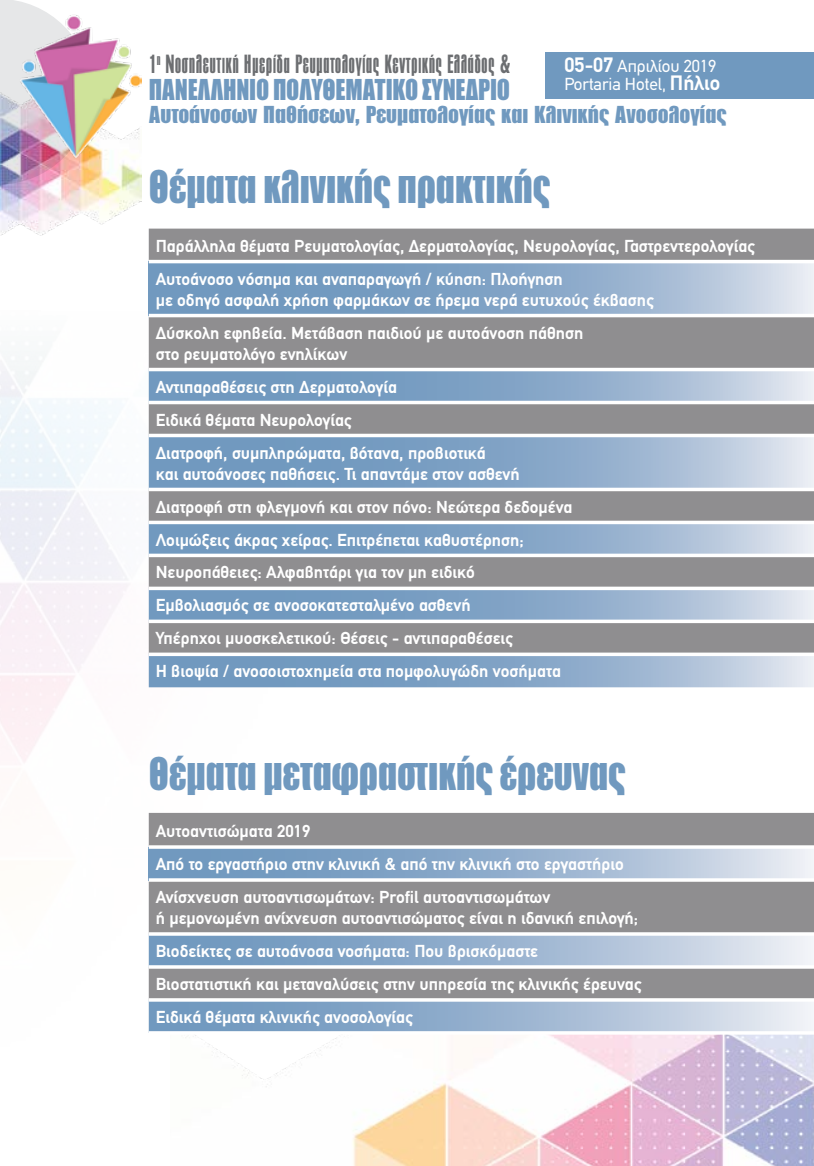
<style>
.page{position:relative;width:814px;height:1166px;background:#fff}
.page>*{position:absolute;margin:0;border:0;box-sizing:border-box;transform-origin:0 0}
.t1{font:900 43.75px "PF Fusion Sans";color:#7099bf;scale:.9 1}
.t2{font:900 28px "PF Fusion Sans";letter-spacing:-.01em;color:#7099bf;scale:.92 1}
.t3{font:300 24.5px "PF Fusion Sans";letter-spacing:.01em;color:#6c6e71}
.t4{font:900 22.75px "PF Fusion Sans";color:#7099bf}
.t5{font:700 17.5px/32.9px "PF Din Text";color:#fff}
.t6{font:17.5px/17.5px "PF Din Text";color:#fff}
.s1{font-weight:700;font-size:21px}
</style>
<div class="page">
<div style="left:546px;top:52px;width:268px;height:47px;background:#7099bf"></div>
<div style="left:0;top:0;width:20px;height:89px;background:#e6e7e8"></div>
<img style="left:0;top:89px;width:141px;height:147px">
<img style="left:20px;top:1px;width:121px;height:167px">
<img style="left:315px;top:1034px;width:499px;height:132px">
<div style="left:149px;top:229px;width:665px;height:139px;background:#8f8e90"></div>
<svg style="left:149px;top:263px;width:665px;height:51px;background:#8fadcb"></svg>
<svg style="left:149px;top:371px;width:665px;height:316px;background:#8fa0b3"></svg>
<hr style="left:149px;top:260px;width:665px;height:3px;background:#fff">
<hr style="left:149px;top:314px;width:665px;height:3px;background:#fff">
<hr style="left:149px;top:401px;width:665px;height:3px;background:#fff">
<hr style="left:149px;top:434px;width:665px;height:3px;background:#fff">
<hr style="left:149px;top:488px;width:665px;height:3px;background:#fff">
<hr style="left:149px;top:521px;width:665px;height:3px;background:#fff">
<hr style="left:149px;top:554px;width:665px;height:3px;background:#fff">
<hr style="left:149px;top:587px;width:665px;height:3px;background:#fff">
<svg style="left:149px;top:619px;width:665px;height:4px"></svg>
<svg style="left:149px;top:652px;width:665px;height:4px"></svg>
<div style="left:149px;top:813px;width:665px;height:119px;background:#8f8e90"></div>
<svg style="left:149px;top:849px;width:665px;height:29px;background:#98b3cf"></svg>
<svg style="left:149px;top:936px;width:665px;height:95px;background:#99a9bc"></svg>
<svg style="left:149px;top:845px;width:665px;height:4px"></svg>
<svg style="left:149px;top:878px;width:665px;height:4px"></svg>
<svg style="left:149px;top:932px;width:665px;height:4px"></svg>
<svg style="left:149px;top:965px;width:665px;height:4px"></svg>
<hr style="left:149px;top:998px;width:665px;height:3px;background:#fff">
<h3 class="t3" style="left:149px;top:50px;width:363px">1<sup>η</sup> Νοσηλευτική Ημερίδα Ρευματολογίας Κεντρικής Ελλάδος &amp;</h3>
<h2 class="t2" style="left:149px;top:72px;width:394px">ΠΑΝΕΛΛΗΝΙΟ ΠΟΛΥΘΕΜΑΤΙΚΟ ΣΥΝΕΔΡΙΟ</h2>
<p class="t6" style="left:564px;top:57px;width:157px"><span class="s1">05-07</span> Απριλίου 2019<br>Portaria Hotel, <span class="s1">Πήλιο</span></p>
<h3 class="t4" style="left:149px;top:100px;width:579px">Αυτοάνοσων Παθήσεων, Ρευματολογίας και Κλινικής Ανοσολογίας</h3>
<h1 class="t1" style="left:149px;top:159px;width:447px">Θέματα κλινικής πρακτικής</h1>
<p class="t5" style="left:156px;top:229px;width:601px">Παράλληλα θέματα Ρευματολογίας, Δερματολογίας, Νευρολογίας, Γαστρεντερολογίας<br>Αυτοάνοσο νόσημα και αναπαραγωγή / κύηση: Πλοήγηση</p>
<p class="t5" style="left:156px;top:283px;width:499px">με οδηγό ασφαλή χρήση φαρμάκων σε ήρεμα νερά ευτυχούς έκβασης<br>Δύσκολη εφηβεία. Μετάβαση παιδιού με αυτοάνοση πάθηση</p>
<p class="t5" style="left:156px;top:337px;width:331px">στο ρευματολόγο ενηλίκων<br>Αντιπαραθέσεις στη Δερματολογία<br>Ειδικά θέματα Νευρολογίας<br>Διατροφή, συμπληρώματα, βότανα, προβιοτικά</p>
<p class="t5" style="left:156px;top:457px;width:418px">και αυτοάνοσες παθήσεις. Τι απαντάμε στον ασθενή Διατροφή στη φλεγμονή και στον πόνο: Νεώτερα δεδομένα Λοιμώξεις άκρας χείρας. Επιτρέπεται καθυστέρηση; Νευροπάθειες: Αλφαβητάρι για τον μη ειδικό<br>Εμβολιασμός σε ανοσοκατεσταλμένο ασθενή<br>Υπέρηχοι μυοσκελετικού: Θέσεις - αντιπαραθέσεις<br>Η βιοψία / ανοσοιστοχημεία στα πομφολυγώδη νοσήματα</p>
<h1 class="t1" style="left:149px;top:746px;width:531px">Θέματα μεταφραστικής έρευνας</h1>
<p class="t5" style="left:156px;top:814px;width:469px">Αυτοαντισώματα 2019<br>Από το εργαστήριο στην κλινική &amp; από την κλινική στο εργαστήριο<br>Ανίσχνευση αυτοαντισωμάτων: Profil αυτοαντισωμάτων</p>
<p class="t5" style="left:156px;top:901px;width:487px">ή μεμονωμένη ανίχνευση αυτοαντισώματος είναι η ιδανική επιλογή; Βιοδείκτες σε αυτοάνοσα νοσήματα: Που βρισκόμαστε<br>Βιοστατιστική και μεταναλύσεις στην υπηρεσία της κλινικής έρευνας Ειδικά θέματα κλινικής ανοσολογίας</p>
</div>
